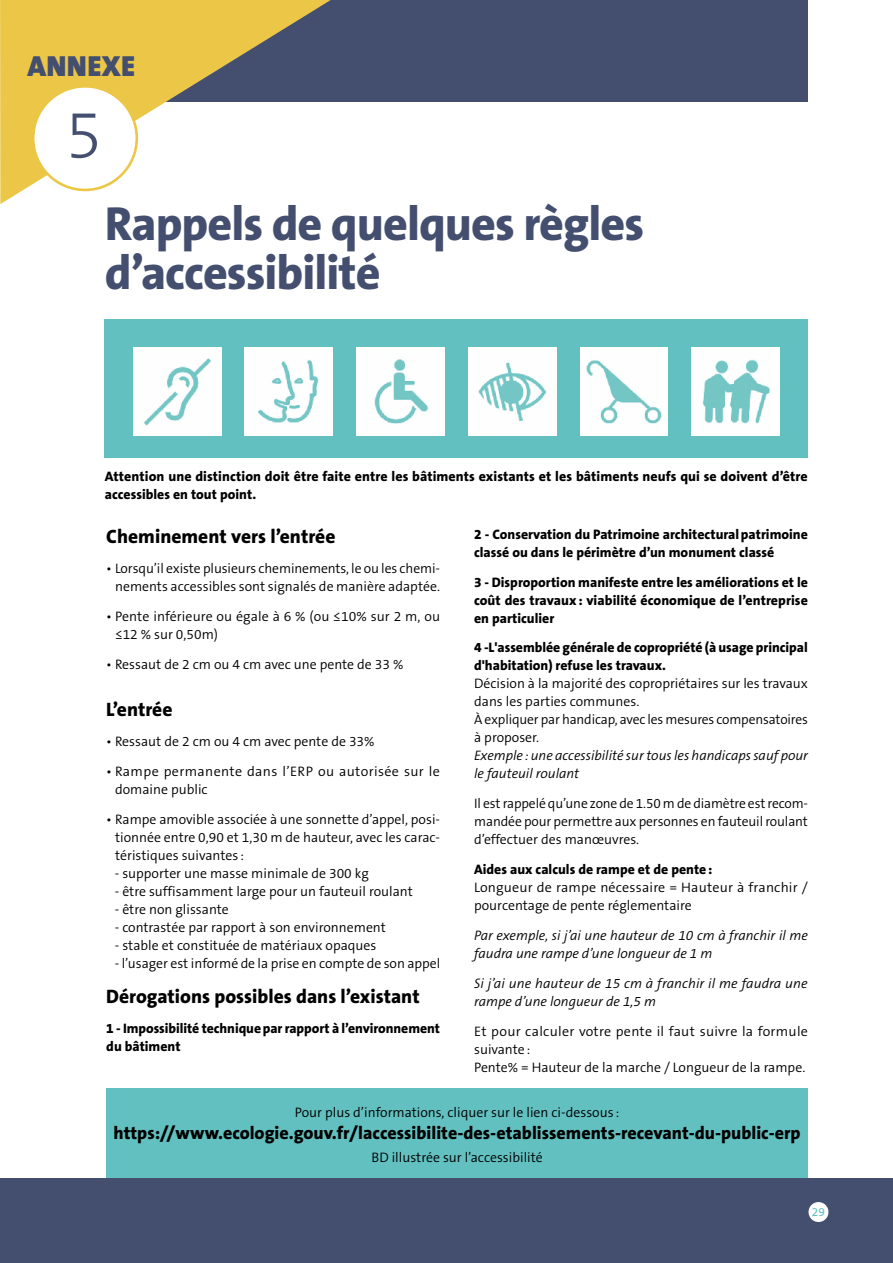
<style>
.page{position:relative;width:893px;height:1263px;background:#fff}
.page>*{position:absolute;margin:0;border:0;box-sizing:border-box;transform-origin:0 0}
.t1{font:300 67.8px "The Sans B3";color:#444f70}
.t2{font:800 48px/49.5px "The Sans B8";letter-spacing:-.02em;color:#444f70}
.t3{font:900 29.25px "The Sans B9";color:#444f70}
.t4{font:800 19.5px "The Sans B8";color:#000}
.t5{font:800 18px "The Sans B8";color:#000}
.t6{font:300 13.8px/18px "The Sans B4";color:#000}
.t7{font:800 13.8px/18px "The Sans B8";color:#000}
.t8{font:italic 300 13.8px/18px "The Sans B4";color:#000}
.t9{font:300 13.8px/18px "The Sans B4";letter-spacing:.025em;color:#000}
.t10{font:12px "The Sans B5 Plain";color:#62c0c0}
</style>
<div class="page">
<div style="left:88px;top:0;width:720px;height:102px;background:#444f70"></div>
<svg style="left:0;top:0;width:331px;height:204px"></svg>
<div style="left:33px;top:86px;width:104px;height:104px;background:#fff;border-radius:50%"></div>
<div style="left:32px;top:85px;width:106px;height:106px;border:3px solid #ecc747;border-radius:50%"></div>
<div style="left:0;top:1178px;width:893px;height:85px;background:#444f70"></div>
<div style="left:808px;top:1201px;width:21px;height:22px;background:#fff;border-radius:50%"></div>
<div style="left:807px;top:1200px;width:23px;height:24px;border:2px solid #444f70;border-radius:50%"></div>
<div style="left:105px;top:319px;width:703px;height:138px;background:#62c0c0"></div>
<div style="left:106px;top:1089px;width:702px;height:89px;background:#62c0c0"></div>
<img style="left:133px;top:347px;width:88px;height:88px">
<img style="left:245px;top:347px;width:88px;height:88px">
<img style="left:357px;top:347px;width:87px;height:88px">
<img style="left:468px;top:347px;width:88px;height:88px">
<img style="left:580px;top:347px;width:88px;height:88px">
<img style="left:692px;top:347px;width:88px;height:88px">
<h3 class="t3" style="left:28px;top:50px;width:109px">ANNEXE</h3>
<h1 class="t1" style="left:65px;top:98px;width:39px">5</h1>
<h2 class="t2" style="left:105px;top:200px;width:541px">Rappels de quelques règles d’accessibilité</h2>
<p class="t7" style="left:105px;top:468px;width:704px">Attention une distinction doit être faite entre les bâtiments existants et les bâtiments neufs qui se doivent d’être accessibles en tout point.</p>
<h3 class="t4" style="left:106px;top:526px;width:231px">Cheminement vers l’entrée</h3>
<p class="t6" style="left:106px;top:559px;width:335px;text-align:right">• Lorsqu’il existe plusieurs cheminements, le ou les chemi&shy;nements accessibles sont signalés de manière adaptée.</p>
<p class="t6" style="left:115px;top:607px;width:326px;text-indent:-9px">• Pente inférieure ou égale à 6 % (ou ≤10% sur 2 m, ou ≤12 % sur 0,50m)</p>
<p class="t6" style="left:106px;top:655px;width:299px">• Ressaut de 2 cm ou 4 cm avec une pente de 33 %</p>
<h3 class="t4" style="left:106px;top:699px;width:68px">L’entrée</h3>
<p class="t6" style="left:106px;top:733px;width:270px">• Ressaut de 2 cm ou 4 cm avec pente de 33%</p>
<p class="t9" style="left:115px;top:763px;width:326px;text-indent:-9px">• Rampe permanente dans l’ERP ou autorisée sur le domaine public</p>
<p class="t6" style="left:115px;top:811px;width:326px;text-align:justify;text-indent:-9px">• Rampe amovible associée à une sonnette d’appel, posi&shy;tionnée entre 0,90 et 1,30 m de hauteur, avec les carac&shy;téristiques suivantes :</p>
<p class="t6" style="left:115px;top:865px;width:255px">- supporter une masse minimale de 300 kg</p>
<p class="t6" style="left:115px;top:883px;width:299px">- être suffisamment large pour un fauteuil roulant</p>
<p class="t6" style="left:115px;top:901px;width:116px">- être non glissante</p>
<p class="t6" style="left:115px;top:919px;width:273px">- contrastée par rapport à son environnement</p>
<p class="t6" style="left:115px;top:937px;width:263px">- stable et constituée de matériaux opaques</p>
<p class="t6" style="left:115px;top:955px;width:327px">- l’usager est informé de la prise en compte de son appel</p>
<h3 class="t4" style="left:106px;top:986px;width:315px">Dérogations possibles dans l’existant</h3>
<p class="t7" style="left:106px;top:1020px;width:335px">1 - Impossibilité techniquepar rapport à l’environnement du bâtiment</p>
<p class="t7" style="left:474px;top:525px;width:335px">2 - Conservation du Patrimoine architecturalpatrimoine classé ou dans le périmètre d’un monument classé</p>
<p class="t7" style="left:474px;top:573px;width:335px;text-align:justify">3 - Disproportion manifeste entre les améliorations et le coût des travaux : viabilité économique de l’entreprise en particulier</p>
<p class="t7" style="left:474px;top:639px;width:335px">4 -L'assemblée générale de copropriété (à usage principal d'habitation) refuse les travaux.</p>
<p class="t6" style="left:474px;top:675px;width:335px">Décision à la majorité des copropriétaires sur les travaux dans les parties communes.<br>À expliquer par handicap, avec les mesures compensatoires à proposer.</p>
<p class="t8" style="left:474px;top:747px;width:335px">Exemple : une accessibilité sur tous les handicaps sauf pour le fauteuil roulant</p>
<p class="t6" style="left:474px;top:795px;width:335px;text-align:justify">Il est rappelé qu’une zone de 1.50 m de diamètre est recom&shy;mandée pour permettre aux personnes en fauteuil roulant d’effectuer des manœuvres.</p>
<p class="t7" style="left:474px;top:861px;width:240px">Aides aux calculs de rampe et de pente:</p>
<p class="t6" style="left:474px;top:879px;width:335px">Longueur de rampe nécessaire = Hauteur à franchir / pourcentage de pente réglementaire</p>
<p class="t8" style="left:474px;top:927px;width:335px">Par exemple, si j’ai une hauteur de 10 cm à franchir il me faudra une rampe d’une longueur de 1 m</p>
<p class="t8" style="left:474px;top:975px;width:335px">Si j’ai une hauteur de 15 cm à franchir il me faudra une rampe d’une longueur de 1,5 m</p>
<p class="t6" style="left:474px;top:1023px;width:335px">Et pour calculer votre pente il faut suivre la formule suivante:<br>Pente% = Hauteur de la marche / Longueur de la rampe.</p>
<p class="t6" style="left:295px;top:1103px;width:326px">Pour plus d’informations, cliquer sur le lien ci-dessous :</p>
<h3 class="t5" style="left:114px;top:1123px;width:689px">https://www.ecologie.gouv.fr/laccessibilite-des-etablissements-recevant-du-public-erp</h3>
<p class="t6" style="left:371px;top:1148px;width:173px">BD illustrée sur l’accessibilité</p>
<p class="t10" style="left:812px;top:1205px;width:15px">29</p>
</div>
